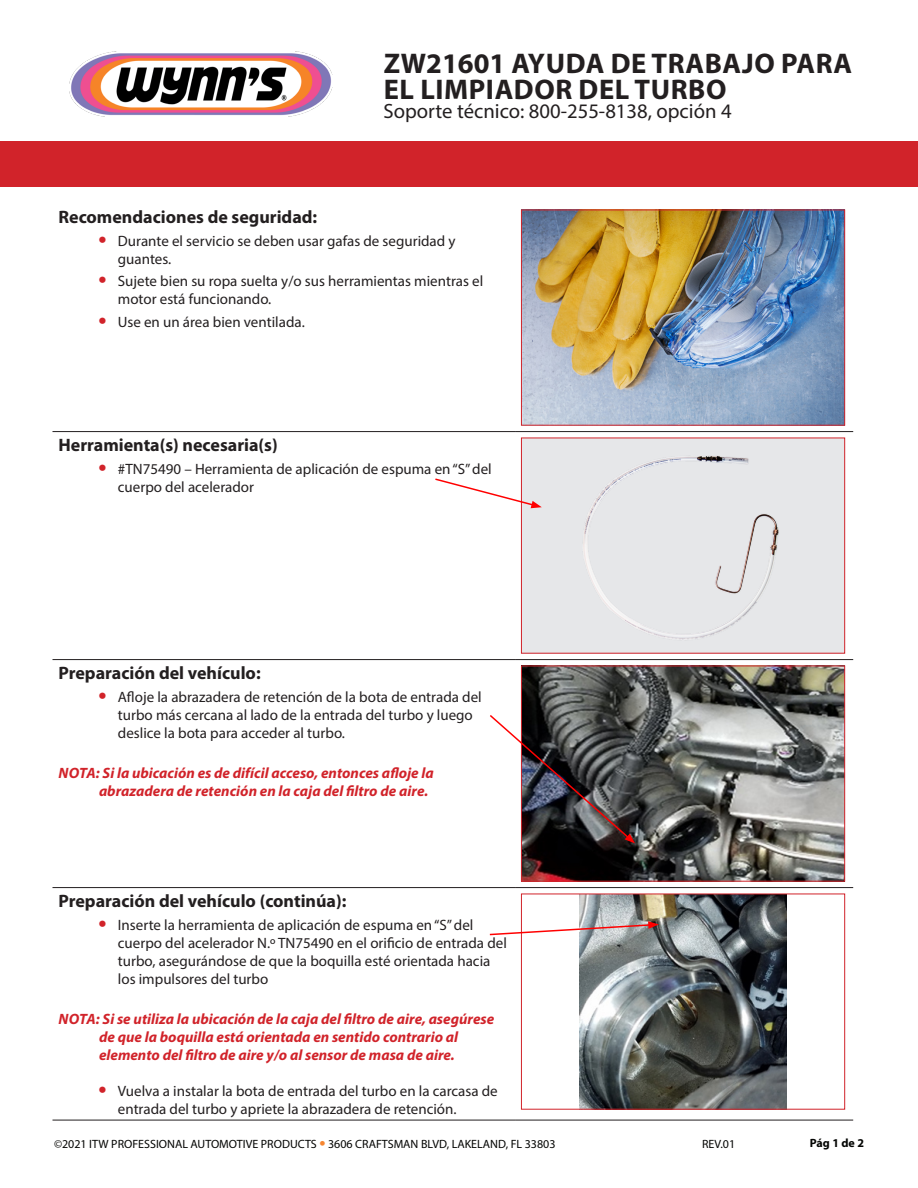
<style>
.page{position:relative;width:918px;height:1188px;background:#fff}
.page>*{position:absolute;margin:0;border:0;box-sizing:border-box;transform-origin:0 0}
.t1{font:700 28.5px/25.5px "Myriad Pro";letter-spacing:.02em;color:#231f20}
.t2{font:20.7px "Myriad Pro";color:#231f20}
.t3{font:700 18px "Myriad Pro";color:#231f20}
.t4{font:15px/18px "Myriad Pro";color:#231f20}
.a_check{font:italic 700 15px/18px "Myriad Pro";color:#d1232a}
.t5{font:12px "Myriad Pro";color:#040503}
.t6{font:700 12px "Myriad Pro";color:#040503}
.s1{font-weight:700;font-size:24px;color:#d1232a}
.s2{font-weight:700;font-size:18px;color:#f58631}
</style>
<div class="page">
<img style="left:69px;top:52px;width:263px;height:64px">
<div style="left:0;top:141px;width:918px;height:45px;background:#d1232a"></div>
<hr style="left:52px;top:431px;width:463px;height:1px;background:#231f20">
<hr style="left:515px;top:431px;width:338px;height:1px;background:#231f20">
<hr style="left:52px;top:659px;width:463px;height:1px;background:#231f20">
<hr style="left:515px;top:659px;width:338px;height:1px;background:#231f20">
<hr style="left:52px;top:887px;width:463px;height:1px;background:#231f20">
<hr style="left:515px;top:887px;width:338px;height:1px;background:#231f20">
<hr style="left:52px;top:1120px;width:463px;height:1px;background:#231f20">
<hr style="left:515px;top:1120px;width:338px;height:1px;background:#231f20">
<img style="left:523px;top:212px;width:320px;height:212px">
<div style="left:521px;top:210px;width:324px;height:216px;border:1px solid #d1232a"></div>
<div style="left:521px;top:438px;width:324px;height:215px;background:#e6e7e9"></div>
<img style="left:530px;top:456px;width:249px;height:183px">
<div style="left:521px;top:438px;width:324px;height:216px;border:1px solid #d1232a"></div>
<img style="left:523px;top:668px;width:320px;height:212px">
<div style="left:521px;top:666px;width:324px;height:216px;border:1px solid #d1232a"></div>
<img style="left:580px;top:896px;width:207px;height:212px">
<div style="left:521px;top:894px;width:324px;height:216px;border:1px solid #d1232a"></div>
<svg style="left:435px;top:477px;width:107px;height:31px"></svg>
<svg style="left:489px;top:921px;width:170px;height:15px"></svg>
<svg style="left:490px;top:713px;width:145px;height:130px"></svg>
<h1 class="t1" style="left:384px;top:50px;width:470px">ZW21601 AYUDA DE TRABAJO PARA<br>EL LIMPIADOR DEL TURBO</h1>
<h2 class="t2" style="left:383px;top:99px;width:350px">Soporte técnico: 800-255-8138, opción 4</h2>
<p class="t3" style="left:58px;top:205px;width:260px">Recomendaciones de seguridad:</p>
<p class="t4" style="left:118px;top:231px;width:339px;text-indent:-19px"><span class="s1">•</span> Durante el servicio se deben usar gafas de seguridad y guantes.</p>
<p class="t4" style="left:118px;top:272px;width:367px;text-indent:-19px"><span class="s1">•</span> Sujete bien su ropa suelta y/o sus herramientas mientras el motor está funcionando.</p>
<p class="t4" style="left:98px;top:312px;width:208px"><span class="s1">•</span> Use en un área bien ventilada.</p>
<p class="t3" style="left:58px;top:433px;width:221px">Herramienta(s) necesaria(s)</p>
<p class="t4" style="left:118px;top:459px;width:375px;text-indent:-19px"><span class="s1">•</span> #TN75490 – Herramienta de aplicación de espuma en “S” del cuerpo del acelerador</p>
<p class="t3" style="left:58px;top:661px;width:204px">Preparación del vehículo:</p>
<p class="t4" style="left:118px;top:687px;width:365px;text-indent:-19px"><span class="s1">•</span> Afloje la abrazadera de retención de la bota de entrada del turbo más cercana al lado de la entrada del turbo y luego deslice la bota para acceder al turbo.</p>
<p class="a_check" style="left:99px;top:764px;width:336px;text-indent:-40px">NOTA: Si la ubicación es de difícil acceso, entonces afloje la abrazadera de retención en la caja del filtro de aire.</p>
<p class="t3" style="left:58px;top:889px;width:289px">Preparación del vehículo (continúa):</p>
<p class="t4" style="left:118px;top:915px;width:391px;text-indent:-19px"><span class="s1">•</span> Inserte la herramienta de aplicación de espuma en “S” del cuerpo del acelerador N.º TN75490 en el orificio de entrada del turbo, asegurándose de que la boquilla esté orientada hacia los impulsores del turbo</p>
<p class="a_check" style="left:59px;top:1010px;width:437px;text-align:center">NOTA: Si se utiliza la ubicación de la caja del filtro de aire, asegúrese de que la boquilla está orientada en sentido contrario al<br>elemento del filtro de aire y/o al sensor de masa de aire.</p>
<p class="t4" style="left:118px;top:1082px;width:381px;text-indent:-19px"><span class="s1">•</span> Vuelva a instalar la bota de entrada del turbo en la carcasa de entrada del turbo y apriete la abrazadera de retención.</p>
<p class="t5" style="left:54px;top:1136px;width:503px">©2021 ITW PROFESSIONAL AUTOMOTIVE PRODUCTS <span class="s2">•</span> 3606 CRAFTSMAN BLVD, LAKELAND, FL 33803</p>
<p class="t5" style="left:702px;top:1136px;width:35px">REV.01</p>
<p class="t6" style="left:810px;top:1135px;width:56px">Pág 1 de 2</p>
</div>
